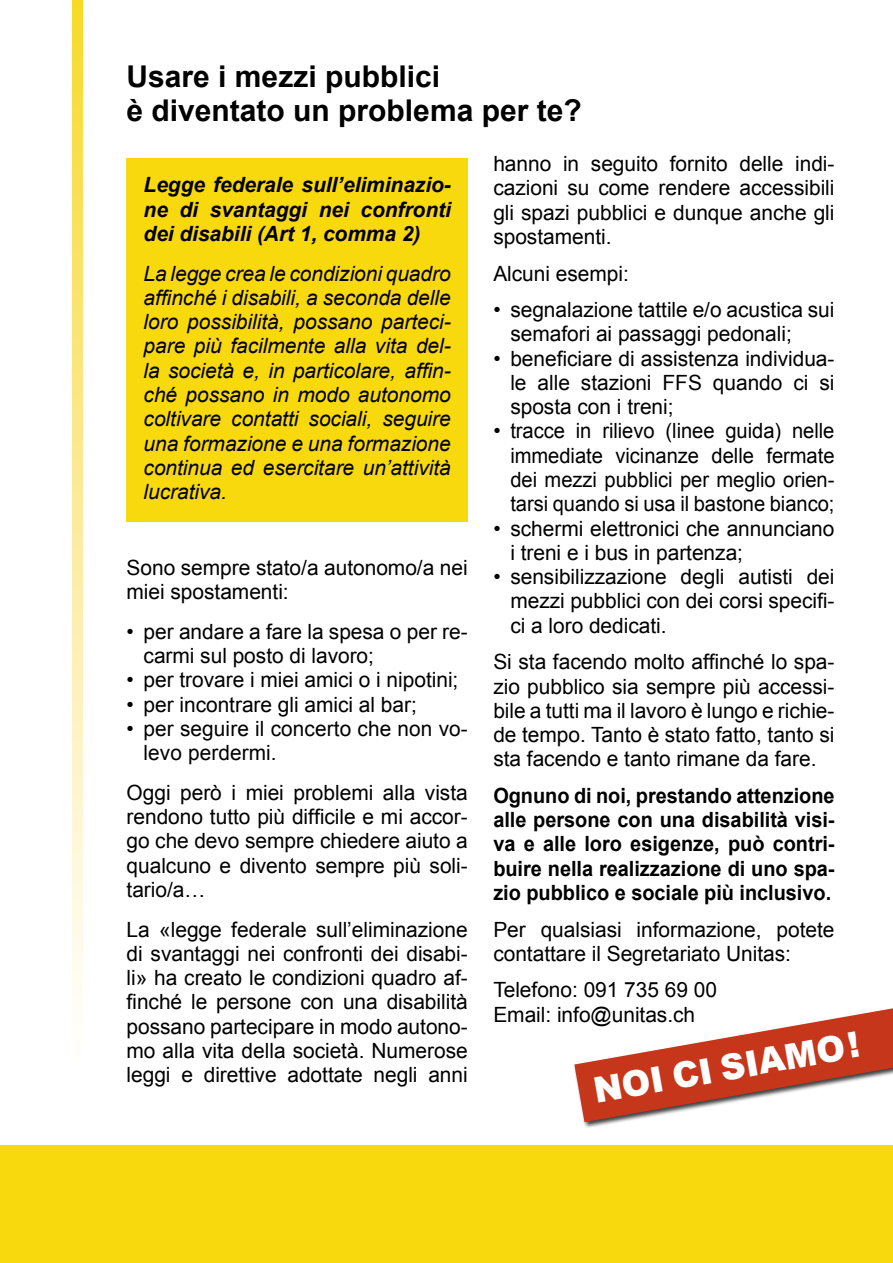
<style>
.page{position:relative;width:893px;height:1263px;background:#fff}
.page>*{position:absolute;margin:0;border:0;box-sizing:border-box;transform-origin:0 0}
.t1{font:900 35.4px "Arial";color:#fff}
.t2{font:700 30px/33.8px "Arial";color:#000}
.t3{font:21px/24.3px "Arial";color:#000}
.t4{font:italic 21px/24.3px "Arial";color:#000;text-align:justify}
.t5{font:700 21px/24.3px "Arial";color:#000;text-align:justify;scale:.95 1}
.t6{font:italic 700 21px/24.3px "Arial";color:#000;text-align:justify}
</style>
<div class="page">
<div style="left:0;top:1145px;width:893px;height:118px;background:#f7d90d"></div>
<svg style="left:72px;top:0;width:11px;height:1001px;background:#fbea95"></svg>
<svg style="left:574px;top:1008px;width:319px;height:114px"></svg>
<div style="left:127px;top:158px;width:341px;height:364px;background:#f7d90d"></div>
<h2 class="t2" style="left:127px;top:61px;width:457px">Usare i mezzi pubblici<br>è diventato un problema per te?</h2>
<p class="t6" style="left:144px;top:174px;width:309px">Legge federale sull’eliminazio&shy;ne di svantaggi nei confronti dei disabili (Art 1, comma 2)</p>
<p class="t4" style="left:144px;top:261px;width:309px">La legge crea le condizioni quadro affinché i disabili, a seconda delle loro possibilità, possano parteci&shy;pare più facilmente alla vita del&shy;la società e, in particolare, affin&shy;ché possano in modo autonomo coltivare contatti sociali, seguire una formazione e una formazione continua ed esercitare un’attività lucrativa.</p>
<p class="t3" style="left:127px;top:556px;width:343px">Sono sempre stato/a autonomo/a nei miei spostamenti:</p>
<p class="t3" style="left:144px;top:619px;width:326px;text-indent:-17px">• per andare a fare la spesa o per re&shy;carmi sul posto di lavoro;</p>
<p class="t3" style="left:127px;top:668px;width:333px">• per trovare i miei amici o i nipotini;</p>
<p class="t3" style="left:127px;top:692px;width:292px">• per incontrare gli amici al bar;</p>
<p class="t3" style="left:144px;top:717px;width:326px;text-indent:-17px">• per seguire il concerto che non vo&shy;levo perdermi.</p>
<p class="t3" style="left:127px;top:780px;width:343px;text-align:justify">Oggi però i miei problemi alla vista rendono tutto più difficile e mi accor&shy;go che devo sempre chiedere aiuto a qualcuno e divento sempre più soli&shy;tario/a…</p>
<p class="t3" style="left:127px;top:917px;width:343px;text-align:justify">La «legge federale sull’eliminazione di svantaggi nei confronti dei disabi&shy;li» ha creato le condizioni quadro af&shy;finché le persone con una disabilità possano partecipare in modo autono&shy;mo alla vita della società. Numerose leggi e direttive adottate negli anni</p>
<p class="t3" style="left:493px;top:152px;width:343px;text-align:justify">hanno in seguito fornito delle indi&shy;cazioni su come rendere accessibili gli spazi pubblici e dunque anche gli spostamenti.</p>
<p class="t3" style="left:493px;top:261px;width:137px">Alcuni esempi:</p>
<p class="t3" style="left:510px;top:298px;width:326px;text-indent:-17px">• segnalazione tattile e/o acustica sui semafori ai passaggi pedonali;</p>
<p class="t3" style="left:510px;top:346px;width:326px;text-align:justify;text-indent:-17px">• beneficiare di assistenza individua&shy;le alle stazioni FFS quando ci si sposta con i treni;</p>
<p class="t3" style="left:510px;top:419px;width:326px;text-align:justify;text-indent:-17px">• tracce in rilievo (linee guida) nelle immediate vicinanze delle fermate dei mezzi pubblici per meglio orien&shy;tarsi quando si usa il bastone bianco;</p>
<p class="t3" style="left:510px;top:516px;width:326px;text-indent:-17px">• schermi elettronici che annunciano i treni e i bus in partenza;</p>
<p class="t3" style="left:510px;top:565px;width:326px;text-align:justify;text-indent:-17px">• sensibilizzazione degli autisti dei mezzi pubblici con dei corsi specifi&shy;ci a loro dedicati.</p>
<p class="t3" style="left:493px;top:650px;width:343px;text-align:justify">Si sta facendo molto affinché lo spa&shy;zio pubblico sia sempre più accessi&shy;bile a tutti ma il lavoro è lungo e richie&shy;de tempo. Tanto è stato fatto, tanto si sta facendo e tanto rimane da fare.</p>
<p class="t5" style="left:493px;top:784px;width:361px">Ognuno di noi, prestando attenzione alle persone con una disabilità visi&shy;va e alle loro esigenze, può contri&shy;buire nella realizzazione di uno spa&shy;zio pubblico e sociale più inclusivo.</p>
<p class="t3" style="left:493px;top:917px;width:343px">Per qualsiasi informazione, potete contattare il Segretariato Unitas:</p>
<p class="t3" style="left:493px;top:978px;width:225px">Telefono: 091 735 69 00<br>Email: info@unitas.ch</p>
<h1 class="t1" style="left:589px;top:1065px;width:271px;rotate:-10deg">NOI CI SIAMO!</h1>
</div>
